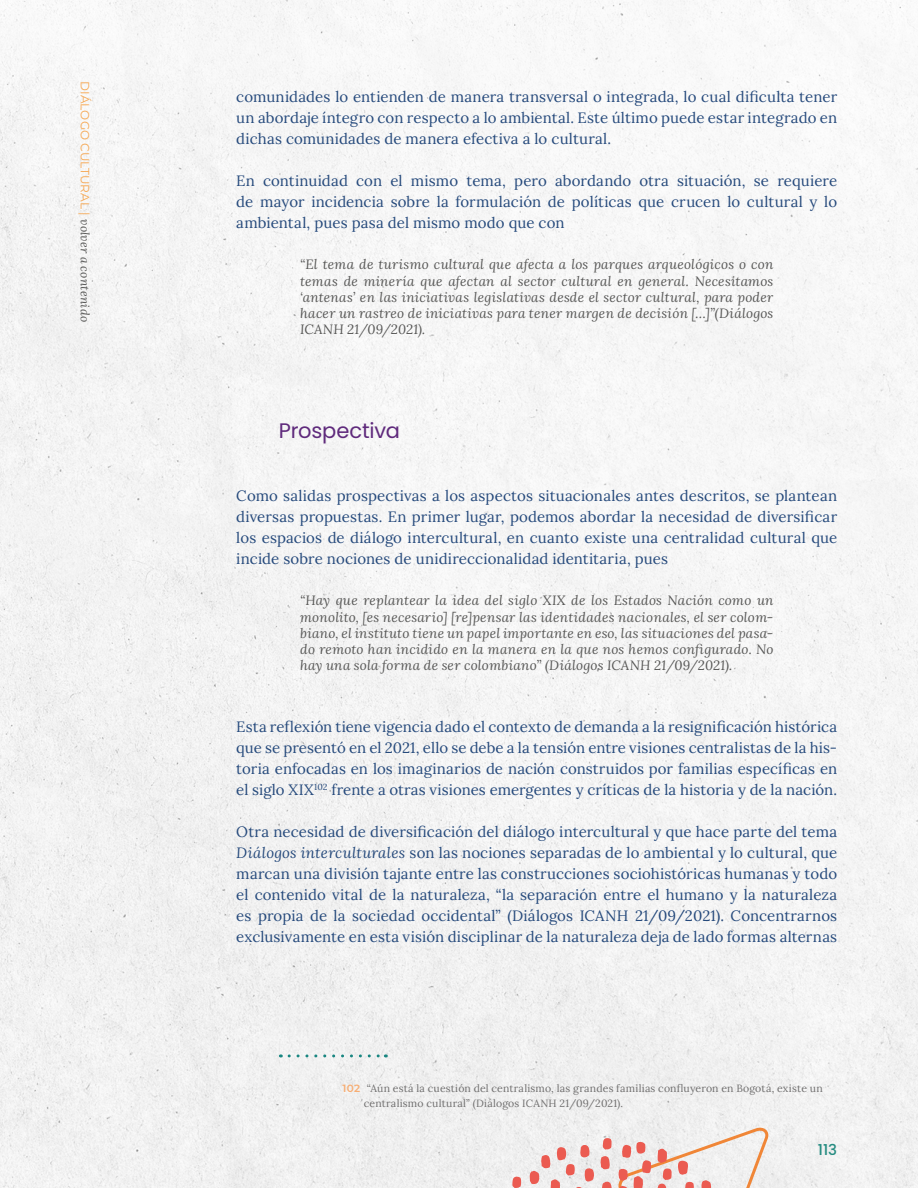
<style>
.page{position:relative;width:918px;height:1188px;background:#f4f4f4}
.page>*{position:absolute;margin:0;border:0;box-sizing:border-box;transform-origin:0 0}
.t1{font:21px "Poppins";letter-spacing:-.01em;color:#5f2a7c}
.t2{font:15px/21px "Lora";letter-spacing:.005em;color:#264a7c;text-align:justify}
.t3{font:500 15px "Poppins";color:#268c81}
.t4{font:italic 13.5px/16.2px "Lora";letter-spacing:.015em;color:#575756;text-align:justify}
.t5{font:12px "Montserrat";letter-spacing:.01em;color:#f6a751}
.t6{font:10.5px/15px "Lora";letter-spacing:.02em;color:#706f6f}
.s1{font-family:"Lora";font-style:italic;color:#575756}
.s2{font-style:italic}
.s3{font-family:"Montserrat";font-weight:600;color:#f7ad73}
</style>
<div class="page">
<svg style="left:602px;top:1182px;width:10px;height:6px"></svg>
<svg style="left:600px;top:1156px;width:10px;height:13px"></svg>
<svg style="left:603px;top:1138px;width:9px;height:12px"></svg>
<svg style="left:512px;top:1177px;width:9px;height:11px"></svg>
<svg style="left:529px;top:1144px;width:65px;height:44px"></svg>
<svg style="left:618px;top:1127px;width:155px;height:61px"></svg>
<svg style="left:289px;top:1054px;width:97px;height:3px"></svg>
<p class="t5" style="left:93px;top:81px;width:243px;rotate:90deg">DIÁLOGO CULTURAL | <span class="s1">volver a contenido</span></p>
<p class="t2" style="left:236px;top:85px;width:602px">comunidades lo entienden de manera transversal o integrada, lo cual dificulta tener un abordaje íntegro con respecto a lo ambiental. Este último puede estar integrado en dichas comunidades de manera efectiva a lo cultural.</p>
<p class="t2" style="left:236px;top:169px;width:602px">En continuidad con el mismo tema, pero abordando otra situación, se requiere de mayor incidencia sobre la formulación de políticas que crucen lo cultural y lo ambiental, pues pasa del mismo modo que con</p>
<p class="t4" style="left:300px;top:256px;width:475px">“El tema de turismo cultural que afecta a los parques arqueológicos o con temas de minería que afectan al sector cultural en general. Necesitamos ‘antenas’ en las iniciativas legislativas desde el sector cultural, para poder hacer un rastreo de iniciativas para tener margen de decisión […]”(Diálogos ICANH 21/09/2021).</p>
<h1 class="t1" style="left:279px;top:418px;width:123px">Prospectiva</h1>
<p class="t2" style="left:236px;top:484px;width:602px">Como salidas prospectivas a los aspectos situacionales antes descritos, se plantean diversas propuestas. En primer lugar, podemos abordar la necesidad de diversificar los espacios de diálogo intercultural, en cuanto existe una centralidad cultural que incide sobre nociones de unidireccionalidad identitaria, pues</p>
<p class="t4" style="left:300px;top:592px;width:475px">“Hay que replantear la idea del siglo XIX de los Estados Nación como un monolito, [es necesario] [re]pensar las identidades nacionales, el ser colom&shy;biano, el instituto tiene un papel importante en eso, las situaciones del pasa&shy;do remoto han incidido en la manera en la que nos hemos configurado. No hay una sola forma de ser colombiano” (Diálogos ICANH 21/09/2021).</p>
<p class="t2" style="left:236px;top:715px;width:602px">Esta reflexión tiene vigencia dado el contexto de demanda a la resignificación histórica que se presentó en el 2021, ello se debe a la tensión entre visiones centralistas de la his&shy;toria enfocadas en los imaginarios de nación construidos por familias específicas en el siglo XIX<sup>102</sup> frente a otras visiones emergentes y críticas de la historia y de la nación.</p>
<p class="t2" style="left:236px;top:820px;width:602px">Otra necesidad de diversificación del diálogo intercultural y que hace parte del tema <span class="s2">Diálogos interculturales</span> son las nociones separadas de lo ambiental y lo cultural, que marcan una división tajante entre las construcciones sociohistóricas humanas y todo el contenido vital de la naturaleza, “la separación entre el humano y la naturaleza es propia de la sociedad occidental” (Diálogos ICANH 21/09/2021). Concentrarnos exclusivamente en esta visión disciplinar de la naturaleza deja de lado formas alternas</p>
<p class="t6" style="left:364px;top:1080px;width:460px;text-indent:-21px"><span class="s3">102</span> “Aún está la cuestión del centralismo, las grandes familias confluyeron en Bogotá, existe un centralismo cultural” (Diálogos ICANH 21/09/2021).</p>
<p class="t3" style="left:818px;top:1142px;width:21px">113</p>
</div>
